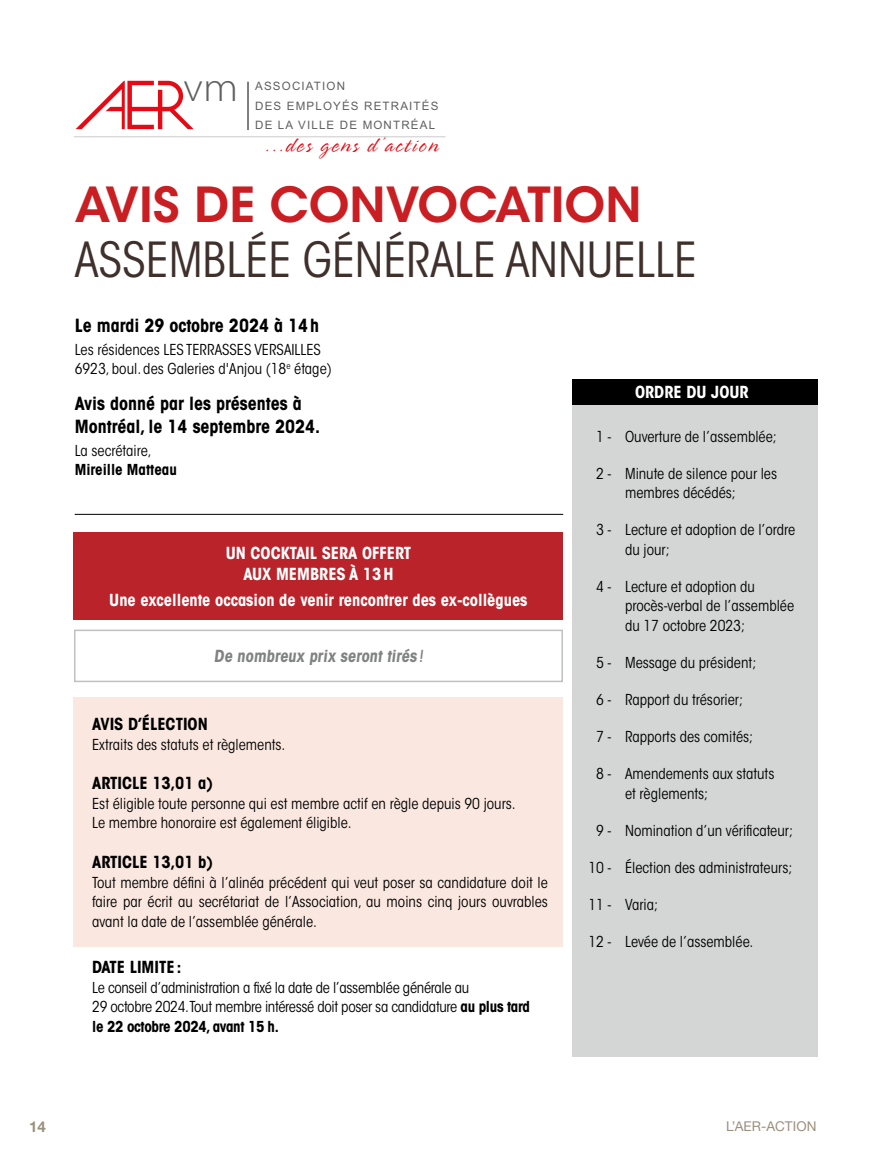
<style>
.page{position:relative;width:891px;height:1161px;background:#fff}
.page>*{position:absolute;margin:0;border:0;box-sizing:border-box;transform-origin:0 0}
.t1{font:condensed 48px "ITC Avant Garde Std";color:#3f302c}
.t2{font:600 48px "ITC Avant Garde Std";color:#c91e22}
.t3{font:300 40.95px "Myriad Pro";color:#5f6060;scale:1.05 1}
.t4{font:300 23.55px "Spring LP";letter-spacing:.09em;color:#e50b14}
.t5{font:700 condensed 18px/22.5px "ITC Avant Garde Std";color:#000}
.t6{font:700 condensed 16.5px/21px "ITC Avant Garde Std";color:#fff;text-align:center}
.t7{font:700 condensed 16.5px "ITC Avant Garde Std";color:#000}
.t8{font:700 condensed 16.5px "ITC Avant Garde Std";color:#818383}
.t9{font:condensed 15px/19.5px "ITC Avant Garde Std";color:#000}
.t10{font:condensed 15px/19.5px "ITC Avant Garde Std";letter-spacing:-.02em;color:#000}
.t11{font:700 condensed 15px "ITC Avant Garde Std";color:#000}
.t12{font:700 15px "Helvetica Neue LT Std";color:#9b907e}
.t13{font:13.5px "Helvetica Neue LT Std";letter-spacing:.01em;color:#9b907e}
.t14{font:11.55px/19.4px "Arial";letter-spacing:.1em;color:#5f6060}
.s1{font-weight:500}
.s2{font-weight:700}
</style>
<div class="page">
<div style="left:74px;top:697px;width:489px;height:250px;background:#fae8e0"></div>
<div style="left:74px;top:533px;width:489px;height:87px;background:#ba232a"></div>
<div style="left:572px;top:379px;width:246px;height:677px;background:#d4d5d5"></div>
<hr style="left:75px;top:514px;width:488px;height:1px;background:#000">
<div style="left:572px;top:379px;width:246px;height:26px;background:#000"></div>
<div style="left:74px;top:630px;width:489px;height:52px;border:2px solid #bfc0c1"></div>
<svg style="left:76px;top:81px;width:118px;height:48px"></svg>
<hr style="left:248px;top:82px;width:1px;height:48px;background:#000">
<hr style="left:74px;top:136px;width:372px;height:1px;background:#d4d5d5">
<h2 class="t3" style="left:184px;top:65px;width:53px">vm</h2>
<p class="t14" style="left:255px;top:77px;width:185px">ASSOCIATION<br>DES EMPLOYÉS RETRAITÉS<br>DE LA VILLE DE MONTRÉAL</p>
<h3 class="t4" style="left:265px;top:133px;width:175px">...des gens d’action</h3>
<h1 class="t2" style="left:75px;top:175px;width:568px">AVIS DE CONVOCATION</h1>
<h1 class="t1" style="left:75px;top:231px;width:624px">ASSEMBLÉE GÉNÉRALE ANNUELLE</h1>
<p class="t5" style="left:75px;top:314px;width:246px">Le mardi 29 octobre 2024 à 14h</p>
<p class="t9" style="left:75px;top:340px;width:259px">Les résidences LES TERRASSES VERSAILLES<br>6923, boul. des Galeries d'Anjou (18<sup>e</sup> étage)</p>
<p class="t5" style="left:75px;top:392px;width:247px">Avis donné par les présentes à<br>Montréal, le 14 septembre 2024.</p>
<p class="t9" style="left:75px;top:441px;width:78px">La secrétaire,</p>
<p class="t11" style="left:75px;top:460px;width:104px">Mireille Matteau</p>
<p class="t6" style="left:635px;top:381px;width:115px">ORDRE DU JOUR</p>
<p class="t9" style="left:596px;top:427px;width:182px">1 - Ouverture de l’assemblée;</p>
<p class="t9" style="left:625px;top:464px;width:154px;text-indent:-29px">2 - Minute de silence pour les membres décédés;</p>
<p class="t9" style="left:625px;top:520px;width:172px;text-indent:-29px">3 - Lecture et adoption de l’ordre du jour;</p>
<p class="t9" style="left:625px;top:577px;width:171px;text-indent:-29px">4 - Lecture et adoption du procès-verbal de l’assemblée du 17 octobre 2023;</p>
<p class="t9" style="left:596px;top:653px;width:161px">5 - Message du président;</p>
<p class="t9" style="left:596px;top:690px;width:148px">6 - Rapport du trésorier;</p>
<p class="t9" style="left:596px;top:727px;width:158px">7 - Rapports des comités;</p>
<p class="t9" style="left:625px;top:764px;width:151px;text-indent:-29px">8 - Amendements aux statuts et règlements;</p>
<p class="t9" style="left:596px;top:821px;width:198px">9 - Nomination d’un vérificateur;</p>
<p class="t9" style="left:588px;top:858px;width:205px">10 - Élection des administrateurs;</p>
<p class="t9" style="left:588px;top:895px;width:71px">11 - Varia;</p>
<p class="t9" style="left:588px;top:932px;width:167px">12 - Levée de l’assemblée.</p>
<p class="t6" style="left:226px;top:542px;width:187px">UN COCKTAIL SERA OFFERT<br>AUX MEMBRES À 13H</p>
<p class="t6" style="left:109px;top:590px;width:420px">Une excellente occasion de venir rencontrer des ex-collègues</p>
<p class="t8" style="left:214px;top:645px;width:213px">De nombreux prix seront tirés <span class="s1">!</span></p>
<p class="t7" style="left:92px;top:714px;width:117px">AVIS D’ÉLECTION</p>
<p class="t9" style="left:92px;top:735px;width:195px">Extraits des statuts et règlements.</p>
<p class="t7" style="left:92px;top:773px;width:122px">ARTICLE 13,01 a)</p>
<p class="t9" style="left:92px;top:794px;width:425px">Est éligible toute personne qui est membre actif en règle depuis 90 jours.<br>Le membre honoraire est également éligible.</p>
<p class="t7" style="left:92px;top:852px;width:122px">ARTICLE 13,01 b)</p>
<p class="t9" style="left:92px;top:873px;width:457px;text-align:justify">Tout membre défini à l’alinéa précédent qui veut poser sa candidature doit le faire par écrit au secrétariat de l’Association, au moins cinq jours ouvrables avant la date de l’assemblée générale.</p>
<p class="t7" style="left:92px;top:957px;width:91px">DATE LIMITE:</p>
<p class="t10" style="left:92px;top:978px;width:439px">Le conseil d’administration a fixé la date de l’assemblée générale au<br>29 octobre 2024.Tout membre intéressé doit poser sa candidature <span class="s2">au plus tard le 22 octobre 2024, avant 15 h.</span></p>
<p class="t12" style="left:29px;top:1117px;width:18px">14</p>
<p class="t13" style="left:726px;top:1118px;width:92px">L’AER-ACTION</p>
</div>
